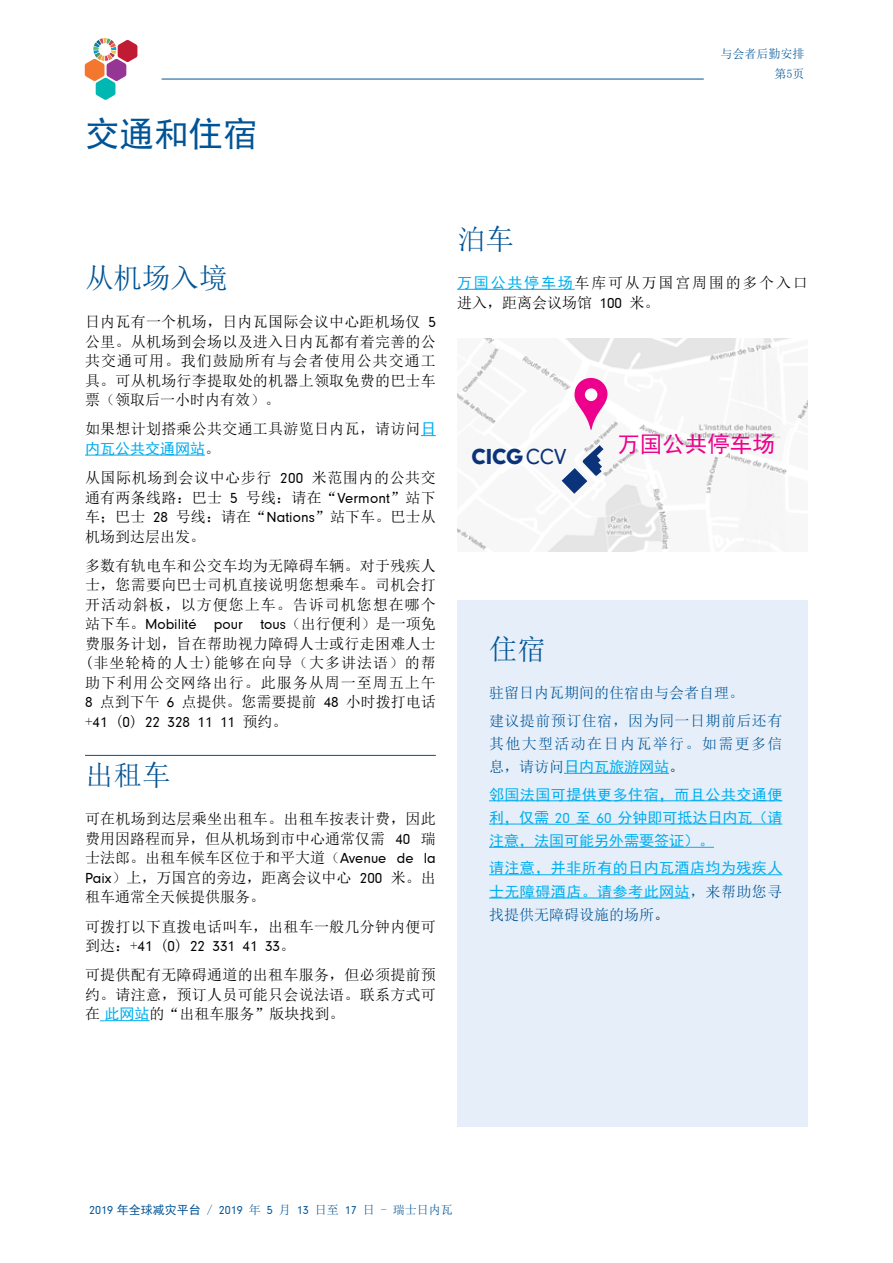
<style>
.page{position:relative;width:893px;height:1263px;background:#fff}
.page>*{position:absolute;margin:0;border:0;box-sizing:border-box;transform-origin:0 0}
.t1{font:34.5px "Sim Hei";color:#005496}
.t2{font:28.5px "Sim Sun";color:#005496}
.t3{font:22.5px "Sim Hei";color:#ec008c}
.t4{font:900 22.5px "Neuzeit Gro";color:#0a337a}
.t5{font:15px/19.5px "Sim Sun";letter-spacing:.02em;color:#000;text-align:justify}
.t6{font:15px/27.5px "Sim Hei";letter-spacing:.03em;color:#00aeef}
.t7{font:15px "Neuzeit Gro";color:#000}
.t8{font:15px/23.2px "Sim Hei";color:#00aeef}
.t9{font:15px/27.5px "Sim Sun";letter-spacing:.03em;color:#005496}
.t10{font:15px/19.5px "Sim Sun";letter-spacing:.12em;color:#000}
.t11{font:15px "Sim Sun";letter-spacing:.09em;color:#005496}
.t12{font:15px "Sim Sun";color:#005496}
.t13{font:12px "Neuzeit Gro";color:#005496}
.t14{font:12px/20.4px "Sim Sun";color:#005496;text-align:right}
.s1{font-family:"Neuzeit Gro"}
.s2{font-family:"Sim Hei";color:#00aeef}
.s3{font-family:"Sim Sun";color:#000}
.s4{font-family:"Sim Sun"}
.s5{font-weight:400}
.s6{font-family:"Sim Sun";color:#005496}
.s7{color:#000}
.s8{font-family:"Sim Hei"}
</style>
<div class="page">
<hr style="left:162px;top:79px;width:542px;height:1px;background:#005496">
<svg style="left:85px;top:38px;width:52px;height:62px"></svg>
<div style="left:457px;top:600px;width:351px;height:527px;background:#e6eff9"></div>
<svg style="left:421px;top:435px;width:15px;height:1px"></svg>
<hr style="left:85px;top:455px;width:120px;height:1px;background:#00aeef">
<hr style="left:85px;top:755px;width:351px;height:1px;background:#005496">
<hr style="left:105px;top:1020px;width:45px;height:1px;background:#00aeef">
<hr style="left:457px;top:289px;width:118px;height:1px;background:#00aeef">
<hr style="left:564px;top:773px;width:105px;height:1px;background:#00aeef">
<hr style="left:489px;top:800px;width:293px;height:1px;background:#00aeef">
<hr style="left:489px;top:824px;width:60px;height:1px;background:#00aeef">
<svg style="left:549px;top:824px;width:68px;height:1px"></svg>
<hr style="left:617px;top:824px;width:165px;height:1px;background:#00aeef">
<hr style="left:489px;top:847px;width:225px;height:1px;background:#00aeef">
<hr style="left:489px;top:874px;width:293px;height:1px;background:#00aeef">
<hr style="left:489px;top:898px;width:201px;height:1px;background:#00aeef">
<img style="left:457px;top:339px;width:351px;height:212px">
<svg style="left:574px;top:377px;width:34px;height:53px"></svg>
<svg style="left:562px;top:445px;width:41px;height:49px"></svg>
<h1 class="t1" style="left:85px;top:116px;width:174px">交通和住宿</h1>
<p class="t14" style="left:720px;top:43px;width:85px">与会者后勤安排第5页</p>
<h2 class="t2" style="left:85px;top:264px;width:144px">从机场入境</h2>
<p class="t5" style="left:85px;top:312px;width:352px">日内瓦有一个机场，日内瓦国际会议中心距机场仅 <span class="s1">5</span>公里。从机场到会场以及进入日内瓦都有着完善的公共交通可用。我们鼓励所有与会者使用公共交通工具。可从机场行李提取处的机器上领取免费的巴士车票（领取后一小时内有效）。</p>
<p class="t5" style="left:85px;top:419px;width:352px">如果想计划搭乘公共交通工具游览日内瓦，请访问<span class="s2">日</span></p>
<p class="t8" style="left:85px;top:437px;width:136px">内瓦公共交通网站<span class="s3">。</span></p>
<p class="t5" style="left:85px;top:468px;width:352px">从国际机场到会议中心步行 <span class="s1">200</span> 米范围内的公共交通有两条线路：巴士 <span class="s1">5</span> 号线：请在“<span class="s1">Vermont</span>”站下车；巴士 <span class="s1">28</span> 号线：请在“<span class="s1">Nations</span>”站下车。巴士从机场到达层出发。</p>
<p class="t5" style="left:85px;top:556px;width:352px">多数有轨电车和公交车均为无障碍车辆。对于残疾人士，您需要向巴士司机直接说明您想乘车。司机会打开活动斜板，以方便您上车。告诉司机您想在哪个</p>
<p class="t7" style="left:85px;top:616px;width:352px"><span class="s4">站下车。</span>Mobilité pour tous<span class="s4">（出行便利）是一项免</span></p>
<p class="t5" style="left:85px;top:634px;width:352px">费服务计划，旨在帮助视力障碍人士或行走困难人士(非坐轮椅的人士)能够在向导（大多讲法语）的帮助下利用公交网络出行。此服务从周一至周五上午<span class="s1">8</span> 点到下午 <span class="s1">6</span> 点提供。您需要提前 <span class="s1">48</span> 小时拨打电话</p>
<p class="t7" style="left:85px;top:714px;width:204px"><span class="s4">+</span>41 <span class="s4">(</span>0<span class="s4">)</span> 22 328 11 11 <span class="s4">预约。</span></p>
<h2 class="t2" style="left:85px;top:761px;width:87px">出租车</h2>
<p class="t5" style="left:85px;top:809px;width:352px">可在机场到达层乘坐出租车。出租车按表计费，因此费用因路程而异，但从机场到市中心通常仅需 <span class="s1">40</span> 瑞士法郎。出租车候车区位于和平大道（<span class="s1">Avenue de la Paix</span>）上，万国宫的旁边，距离会议中心 <span class="s1">200</span> 米。出租车通常全天候提供服务。</p>
<p class="t5" style="left:85px;top:916px;width:352px">可拨打以下直拨电话叫车，出租车一般几分钟内便可</p>
<p class="t7" style="left:85px;top:938px;width:212px"><span class="s4">到达：+</span>41 <span class="s4">(</span>0<span class="s4">)</span> 22 331 41 33<span class="s4">。</span></p>
<p class="t5" style="left:85px;top:965px;width:352px">可提供配有无障碍通道的出租车服务，但必须提前预约。请注意，预订人员可能只会说法语。联系方式可在<span class="s2">此网站</span>的“出租车服务”版块找到。</p>
<h2 class="t2" style="left:457px;top:225px;width:58px">泊车</h2>
<p class="t10" style="left:457px;top:273px;width:352px"><span class="s2">万国公共停车场</span>车库可从万国宫周围的多个入口进入，距离会议场馆 <span class="s1">100</span> 米。</p>
<h3 class="t4" style="left:471px;top:444px;width:97px">CICG<span class="s5">CCV</span></h3>
<h3 class="t3" style="left:617px;top:433px;width:159px">万国公共停车场</h3>
<h2 class="t2" style="left:489px;top:634px;width:58px">住宿</h2>
<p class="t9" style="left:489px;top:679px;width:295px">驻留日内瓦期间的住宿由与会者自理。<br>建议提前预订住宿，因为同一日期前后还有</p>
<p class="t11" style="left:489px;top:736px;width:295px">其他大型活动在日内瓦举行。如需更多信</p>
<p class="t6" style="left:489px;top:753px;width:295px"><span class="s6">息，请访问</span>日内瓦旅游网站<span class="s3">。<br></span>邻国法国可提供更多住宿，而且公共交通便</p>
<p class="t8" style="left:489px;top:806px;width:295px">利，仅需 <span class="s1">20</span> 至 <span class="s1">60</span> 分钟即可抵达日内瓦（请注意，法国可能另外需要签证）。</p>
<p class="t6" style="left:489px;top:856px;width:295px;line-height:23.2px">请注意，并非所有的日内瓦酒店均为残疾人士无障碍酒店。请参考此网站<span class="s6">，来帮助您寻</span></p>
<p class="t12" style="left:489px;top:907px;width:181px">找提供无障碍设施的场所<span class="s7">。</span></p>
<p class="t13" style="left:89px;top:1203px;width:365px">2019 <span class="s8">年全球减灾平台</span> <span class="s4">/</span> 2019 <span class="s4">年</span> 5 <span class="s4">月</span> 13 <span class="s4">日至</span> 17 <span class="s4">日 - 瑞士日内瓦</span></p>
</div>
